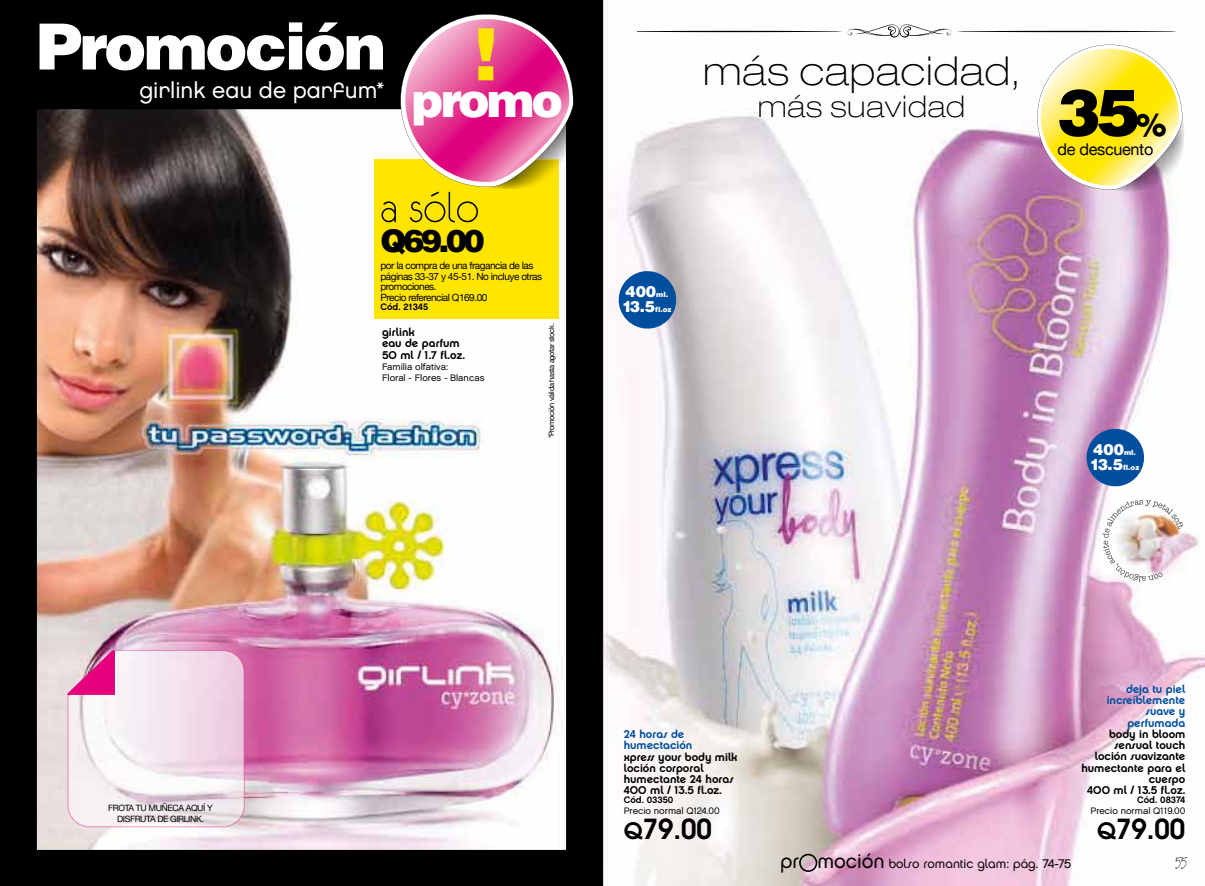
<style>
.page{position:relative;width:1205px;height:886px;background:#fff}
.page>*{position:absolute;margin:0;border:0;box-sizing:border-box;transform-origin:0 0}
.t1{font:900 65px "Helvetica LT Std";color:#000}
.t2{font:900 63.75px "Helvetica LT Std";letter-spacing:-.04em;color:#fff}
.t3{font:50px "Eurofurencelight";color:#000}
.t4{font:900 47.5px "Helvetica LT Std";letter-spacing:-.06em;color:#fff}
.t5{font:100 expanded 40px "Helvetica Neue";letter-spacing:.025em;color:#000}
.t6{font:900 31.25px "Helvetica LT Std";color:#000}
.t7{font:100 expanded 30px "Helvetica Neue";letter-spacing:.025em;color:#000}
.t8{font:600 27.5px "Avant Garde";color:#000}
.t9{font:22.5px "Chalet London Nineteen Eighty";color:#fff}
.t10{font:16.25px "Helvetica Neue";letter-spacing:-.02em;color:#000}
.t11{font:900 15.38px "Helvetica LT Std";color:#fff}
.t12{font:15px "Ebu Script";color:#000}
.t13{font:12.5px "Chalet London Nineteen Seventy";color:#000}
.t14{font:11.25px/11.2px "Chalet New York Nineteen Seventy";color:#000}
.t15{font:10px/10.6px "Helvetica Neue";letter-spacing:-.045em;color:#000}
.t16{font:9.38px/11.2px "Chalet London Nineteen Sixty";color:#000}
.t17{font:9.38px "Chalet New York Nineteen Sixty";color:#000}
.t18{font:8.75px/10.6px "Helvetica Neue";letter-spacing:-.045em;color:#000;text-align:center}
.t19{font:7.5px "Helvetica Neue";letter-spacing:-.045em;color:#000}
.t20{font:900 7.12px "Helvetica LT Std";color:#fff}
.s1{font-size:30px}
.s2{font-size:7.12px}
.s3{font-size:15.38px}
.s4{color:#004e9e}
.s5{font-family:"Chalet New York Nineteen Sixty"}
.s6{font-size:22.5px}
.s7{font-size:20px}
</style>
<div class="page">
<img style="left:603px;top:0;width:602px;height:886px">
<div style="left:0;top:0;width:36px;height:886px;background:#000"></div>
<img style="left:36px;top:0;width:567px;height:886px">
<img style="left:67px;top:650px;width:178px;height:177px">
<svg style="left:67px;top:650px;width:48px;height:45px;background:#de5aa0"></svg>
<img style="left:1081px;top:475px;width:124px;height:131px">
<img style="left:1134px;top:500px;width:17px;height:6px">
<img style="left:1112px;top:515px;width:85px;height:56px">
<svg style="left:616px;top:269px;width:62px;height:62px"></svg>
<svg style="left:1084px;top:426px;width:62px;height:63px;background:#4b75b2"></svg>
<hr style="left:956px;top:31px;width:221px;height:1px;background:#000;border-radius:50%">
<svg style="left:638px;top:24px;width:316px;height:16px"></svg>
<img style="left:1103px;top:111px;width:83px;height:80px">
<svg style="left:1030px;top:38px;width:153px;height:152px"></svg>
<div style="left:374px;top:159px;width:185px;height:160px;background:#ffe500"></div>
<img style="left:574px;top:93px;width:3px;height:68px">
<svg style="left:392px;top:6px;width:182px;height:182px;background:#bc5b76"></svg>
<svg style="left:799px;top:854px;width:18px;height:18px"></svg>
<p class="t2" style="left:36px;top:5px;width:352px">Promoción</p>
<p class="t9" style="left:139px;top:77px;width:246px">girlink eau de parfum*</p>
<p class="t4" style="left:412px;top:68px;width:153px">promo</p>
<p class="t3" style="left:380px;top:182px;width:100px">a sólo</p>
<p class="t6" style="left:380px;top:221px;width:106px">Q69.00</p>
<p class="t15" style="left:380px;top:260px;width:163px">por la compra de una fragancia de las páginas 33-37 y 45-51. No incluye otras promociones.<br>Precio referencial Q169.00</p>
<p class="t17" style="left:380px;top:301px;width:49px">Cód. 21345</p>
<p class="t14" style="left:382px;top:326px;width:84px">girlink<br>eau de parfum<br>50 ml / 1.7 fl.oz.</p>
<p class="t16" style="left:382px;top:361px;width:104px">Familia olfativa:<br>Floral - Flores - Blancas</p>
<p class="t19" style="left:547px;top:438px;width:117px;rotate:-90deg">*Promoción válida hasta agotar stock.</p>
<p class="t5" style="left:703px;top:47px;width:318px">más capacidad,</p>
<p class="t7" style="left:758px;top:88px;width:209px">más suavidad</p>
<p class="t1" style="left:1057px;top:70px;width:110px">35<span class="s1">%</span></p>
<p class="t10" style="left:1057px;top:140px;width:97px">de descuento</p>
<p class="t11" style="left:625px;top:282px;width:44px">400<span class="s2">ml.</span></p>
<p class="t20" style="left:622px;top:305px;width:51px"><span class="s3">13.5</span>fl.oz</p>
<p class="t11" style="left:1093px;top:440px;width:44px">400<span class="s2">ml.</span></p>
<p class="t20" style="left:1090px;top:462px;width:51px"><span class="s3">13.5</span>fl.oz</p>
<p class="t18" style="left:108px;top:803px;width:106px">FROTA TU MUÑECA AQUÍ Y<br>DISFRUTA DE GIRLINK.</p>
<p class="t14" style="left:624px;top:728px;width:115px"><span class="s4">24 horas de humectación<br></span>xpress your body milk loción corporal humectante 24 horas<br>400 ml / 13.5 fl.oz.</p>
<p class="t16" style="left:624px;top:794px;width:97px"><span class="s5">Cód. 03350<br></span>Precio normal Q124.00</p>
<p class="t8" style="left:624px;top:811px;width:90px"><span class="s6">Q</span>79.00</p>
<p class="t14" style="left:1081px;top:683px;width:105px;text-align:right"><span class="s4">deja tu piel increíblemente suave y<br>perfumada<br></span>body in bloom sensual touch loción suavizante humectante para el cuerpo<br>400 ml / 13.5 fl.oz.</p>
<p class="t16" style="left:1090px;top:794px;width:96px;text-align:right"><span class="s5">Cód. 08374<br></span>Precio normal Q119.00</p>
<p class="t8" style="left:1097px;top:811px;width:90px"><span class="s6">Q</span>79.00</p>
<p class="t13" style="left:780px;top:856px;width:292px"><span class="s7">pr moción</span> bolso romantic glam: pág. 74-75</p>
<p class="t12" style="left:1176px;top:854px;width:13px">55</p>
</div>
